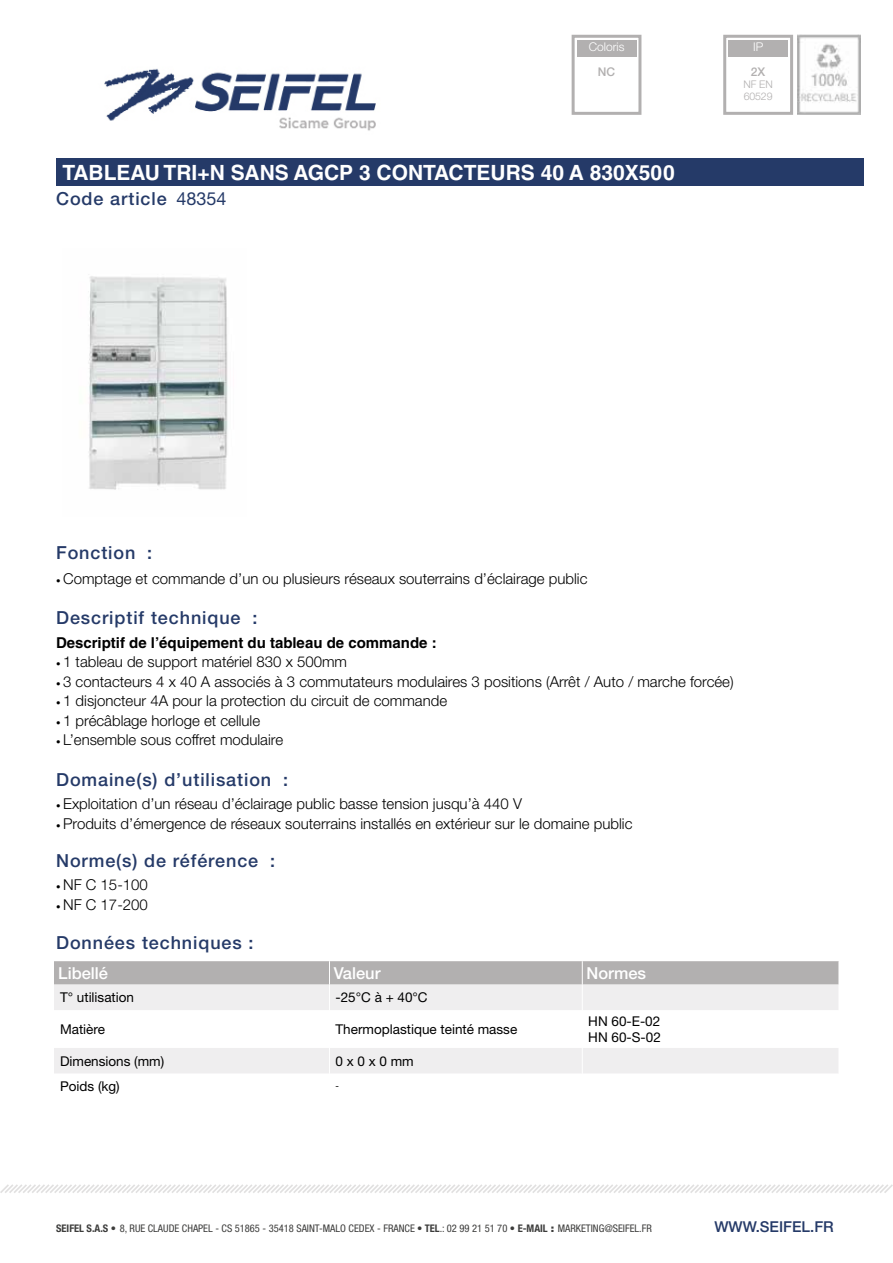
<style>
.page{position:relative;width:893px;height:1263px;background:#fff}
.page>*{position:absolute;margin:0;border:0;box-sizing:border-box;transform-origin:0 0}
.t1{font:700 21px "Helvetica LT Std";color:#fff}
.t2{font:500 18px "Helvetica Neue LT Std";letter-spacing:.05em;color:#253a68}
.t3{font:18px "Helvetica Neue LT Std";color:#253a68}
.t4{font:500 16.5px "Helvetica Neue LT Std";color:#fff}
.t5{font:300 15px "Helvetica Neue LT Std";color:#000}
.t6{font:700 15px "Helvetica LT Std";color:#000}
.t7{font:500 15px "Helvetica Neue LT Std";color:#253a68}
.t8{font:13.5px/16.2px "Helvetica Neue LT Std";color:#000}
.t9{font:300 12px "Helvetica Neue LT Std";color:#fff}
.t10{font:500 12px "Helvetica Neue LT Std";color:#b2b0b0}
.t11{font:condensed 10.5px "Helvetica Neue LT Std";color:#3c3c3b}
.t12{font:300 10.5px/12px "Helvetica Neue LT Std";letter-spacing:-.01em;color:#b2b0b0}
.t13{font:9px "Helvetica Neue LT Std";color:#000}
.s1{font-size:9px}
.s2{font-weight:700}
.s3{font-weight:900;font-stretch:normal}
</style>
<div class="page">
<img style="left:104px;top:68px;width:272px;height:63px">
<svg style="left:0;top:1184px;width:893px;height:9px"></svg>
<div style="left:56px;top:158px;width:807px;height:28px;background:#253a68"></div>
<div style="left:54px;top:1048px;width:784px;height:25px;background:#efeeef"></div>
<svg style="left:329px;top:1048px;width:1px;height:25px"></svg>
<svg style="left:582px;top:1048px;width:1px;height:25px"></svg>
<svg style="left:54px;top:961px;width:785px;height:49px;background:#d2d0d1"></svg>
<img style="left:88px;top:276px;width:140px;height:214px">
<img style="left:798px;top:35px;width:63px;height:80px">
<div style="left:577px;top:40px;width:59px;height:16px;background:#b2b0b0"></div>
<div style="left:572px;top:35px;width:69px;height:80px;border:3px solid #b2b0b0"></div>
<div style="left:728px;top:40px;width:60px;height:16px;background:#b2b0b0"></div>
<div style="left:723px;top:35px;width:70px;height:80px;border:3px solid #b2b0b0"></div>
<p class="t9" style="left:589px;top:40px;width:37px">Coloris</p>
<p class="t10" style="left:598px;top:64px;width:19px">NC</p>
<h1 class="t1" style="left:63px;top:160px;width:614px">TABLEAU TRI+N SANS AGCP 3 CONTACTEURS 40 A 830X500</h1>
<p class="t2" style="left:56px;top:188px;width:112px">Code article</p>
<p class="t3" style="left:176px;top:188px;width:52px">48354</p>
<p class="t9" style="left:753px;top:40px;width:12px">IP</p>
<p class="t10" style="left:751px;top:64px;width:16px">2X</p>
<p class="t12" style="left:744px;top:78px;width:31px">NF EN<br>60529</p>
<p class="t2" style="left:56px;top:542px;width:98px">Fonction :</p>
<p class="t5" style="left:56px;top:569px;width:533px"><span class="s1">•</span> Comptage et commande d’un ou plusieurs réseaux souterrains d’éclairage public</p>
<p class="t2" style="left:56px;top:606px;width:203px">Descriptif technique :</p>
<p class="t6" style="left:56px;top:633px;width:382px">Descriptif de l’équipement du tableau de commande :</p>
<p class="t5" style="left:56px;top:653px;width:292px"><span class="s1">•</span> 1 tableau de support matériel 830 x 500mm</p>
<p class="t5" style="left:56px;top:672px;width:679px"><span class="s1">•</span> 3 contacteurs 4 x 40 A associés à 3 commutateurs modulaires 3 positions (Arrêt / Auto / marche forcée)</p>
<p class="t5" style="left:56px;top:692px;width:393px"><span class="s1">•</span> 1 disjoncteur 4A pour la protection du circuit de commande</p>
<p class="t5" style="left:56px;top:711px;width:206px"><span class="s1">•</span> 1 précâblage horloge et cellule</p>
<p class="t5" style="left:56px;top:731px;width:228px"><span class="s1">•</span> L’ensemble sous coffret modulaire</p>
<p class="t2" style="left:56px;top:769px;width:233px">Domaine(s) d’utilisation :</p>
<p class="t5" style="left:56px;top:794px;width:467px"><span class="s1">•</span> Exploitation d’un réseau d’éclairage public basse tension jusqu’à 440 V</p>
<p class="t5" style="left:56px;top:814px;width:578px"><span class="s1">•</span> Produits d’émergence de réseaux souterrains installés en extérieur sur le domaine public</p>
<p class="t2" style="left:56px;top:850px;width:220px">Norme(s) de référence :</p>
<p class="t5" style="left:56px;top:876px;width:93px"><span class="s1">•</span> NF C 15-100</p>
<p class="t5" style="left:56px;top:895px;width:93px"><span class="s1">•</span> NF C 17-200</p>
<p class="t2" style="left:56px;top:932px;width:199px">Données techniques :</p>
<p class="t4" style="left:58px;top:963px;width:51px">Libellé</p>
<p class="t4" style="left:334px;top:963px;width:48px">Valeur</p>
<p class="t4" style="left:586px;top:963px;width:61px">Normes</p>
<p class="t8" style="left:60px;top:989px;width:76px">T° utilisation</p>
<p class="t8" style="left:335px;top:989px;width:94px">-25°C à + 40°C</p>
<p class="t8" style="left:60px;top:1021px;width:47px">Matière</p>
<p class="t8" style="left:335px;top:1021px;width:183px">Thermoplastique teinté masse</p>
<p class="t8" style="left:588px;top:1013px;width:74px">HN 60-E-02<br>HN 60-S-02</p>
<p class="t8" style="left:60px;top:1052px;width:106px">Dimensions (mm)</p>
<p class="t8" style="left:335px;top:1052px;width:80px">0 x 0 x 0 mm</p>
<p class="t8" style="left:60px;top:1078px;width:61px">Poids (kg)</p>
<p class="t13" style="left:335px;top:1081px;width:5px">-</p>
<p class="t11" style="left:56px;top:1222px;width:597px"><span class="s2">SEIFEL S.A.S</span> <span class="s3">•</span> 8, RUE CLAUDE CHAPEL - CS 51865 - 35418 SAINT-MALO CEDEX - FRANCE • <span class="s2">TEL</span>.: 02 99 21 51 70 • <span class="s2">E-MAIL</span> <span class="s3">:</span> MARKETING@SEIFEL.FR</p>
<p class="t7" style="left:714px;top:1218px;width:121px">WWW.SEIFEL.FR</p>
</div>
